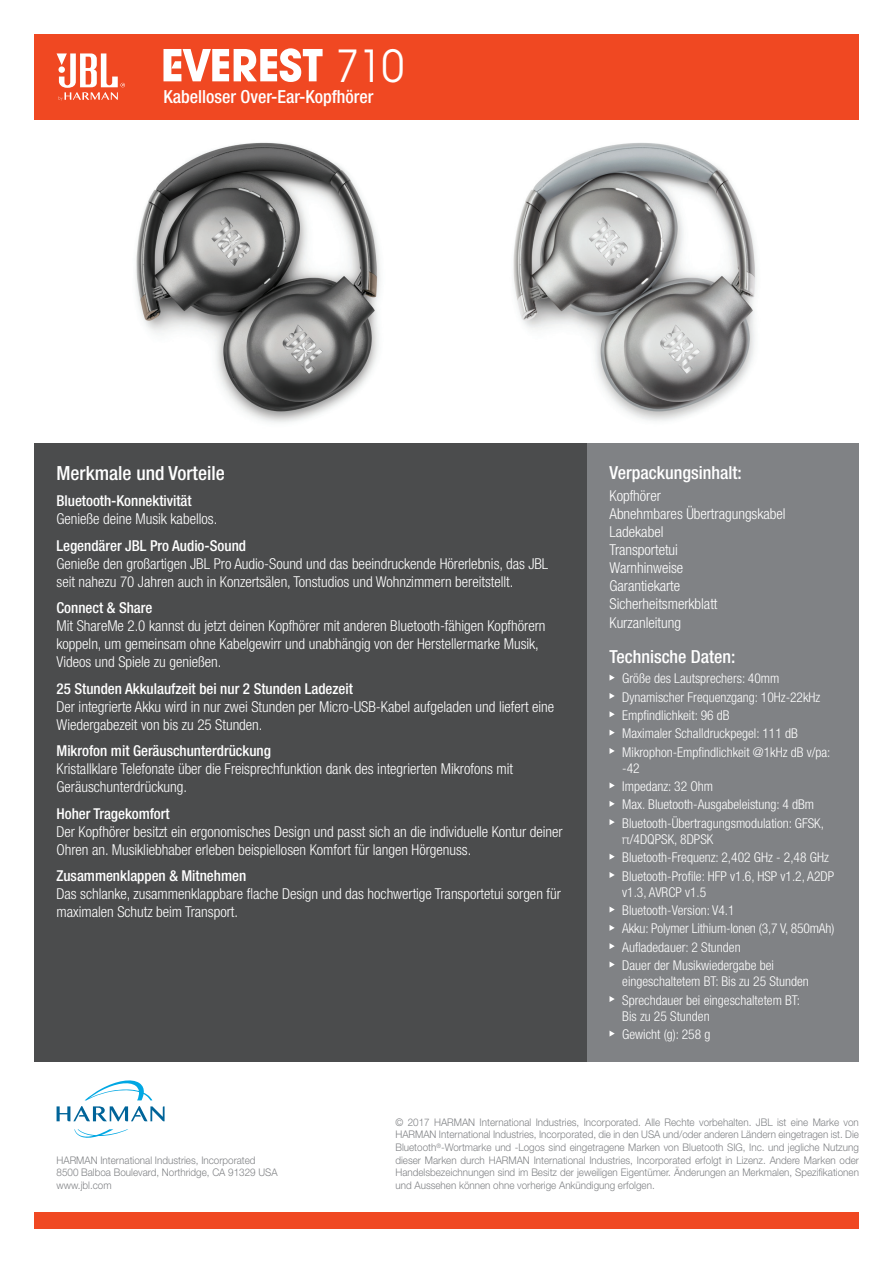
<style>
.page{position:relative;width:893px;height:1263px;background:#fff}
.page>*{position:absolute;margin:0;border:0;box-sizing:border-box;transform-origin:0 0}
.t1{font:48.75px "Avant Gard Goth EF";color:#fff;scale:.94 1}
.t2{font:500 condensed 19.5px "Helvetica Neue LT Pro";color:#fff}
.t3{font:500 condensed 18px "Helvetica Neue LT Pro";color:#fff}
.t4{font:300 condensed 15px/18px "Helvetica Neue LT Pro";color:#fff}
.t5{font:500 condensed 15px "Helvetica Neue LT Pro";color:#fff}
.t6{font:300 condensed 13.5px/18.3px "Helvetica Neue LT Pro";color:#fff}
.t7{font:300 10.5px/12.6px "Helvetica Neue LT Std";color:#808285;text-align:justify;scale:.94 1}
.t8{font:300 10.5px/12.6px "Helvetica Neue LT Pro";color:#808285;scale:.94 1}
</style>
<div class="page">
<img style="left:115px;top:119px;width:299px;height:304px">
<img style="left:485px;top:119px;width:313px;height:302px">
<div style="left:34px;top:34px;width:825px;height:85px;background:#f04822"></div>
<div style="left:34px;top:443px;width:553px;height:619px;background:#4b4c4d"></div>
<div style="left:34px;top:1213px;width:825px;height:16px;background:#f04822"></div>
<div style="left:587px;top:443px;width:272px;height:619px;background:#808285"></div>
<svg style="left:609px;top:675px;width:6px;height:6px"></svg>
<svg style="left:609px;top:693px;width:6px;height:6px"></svg>
<svg style="left:609px;top:711px;width:6px;height:6px"></svg>
<svg style="left:609px;top:730px;width:6px;height:6px"></svg>
<svg style="left:609px;top:748px;width:6px;height:6px"></svg>
<svg style="left:609px;top:782px;width:6px;height:6px"></svg>
<svg style="left:609px;top:801px;width:6px;height:6px"></svg>
<svg style="left:609px;top:819px;width:6px;height:6px"></svg>
<svg style="left:609px;top:854px;width:6px;height:6px"></svg>
<svg style="left:609px;top:872px;width:6px;height:6px"></svg>
<svg style="left:609px;top:906px;width:6px;height:6px"></svg>
<svg style="left:609px;top:925px;width:6px;height:6px"></svg>
<svg style="left:609px;top:943px;width:6px;height:6px"></svg>
<svg style="left:609px;top:961px;width:6px;height:6px"></svg>
<svg style="left:609px;top:996px;width:6px;height:6px"></svg>
<svg style="left:609px;top:1030px;width:6px;height:6px"></svg>
<svg style="left:85px;top:1080px;width:67px;height:20px"></svg>
<svg style="left:74px;top:1129px;width:54px;height:9px"></svg>
<svg style="left:57px;top:1106px;width:108px;height:15px"></svg>
<svg style="left:57px;top:53px;width:68px;height:48px"></svg>
<svg style="left:163px;top:48px;width:160px;height:34px"></svg>
<h1 class="t1" style="left:336px;top:37px;width:75px">710</h1>
<p class="t3" style="left:163px;top:86px;width:211px">Kabelloser Over-Ear-Kopfhörer</p>
<h2 class="t2" style="left:57px;top:461px;width:170px">Merkmale und Vorteile</h2>
<p class="t5" style="left:57px;top:492px;width:137px">Bluetooth-Konnektivität</p>
<p class="t4" style="left:57px;top:510px;width:162px">Genieße deine Musik kabellos.</p>
<p class="t5" style="left:57px;top:536px;width:191px">Legendärer JBL Pro Audio-Sound</p>
<p class="t4" style="left:57px;top:554px;width:493px">Genieße den großartigen JBL Pro Audio-Sound und das beeindruckende Hörerlebnis, das JBL seit nahezu 70 Jahren auch in Konzertsälen, Tonstudios und Wohnzimmern bereitstellt.</p>
<p class="t5" style="left:57px;top:599px;width:97px">Connect &amp; Share</p>
<p class="t4" style="left:57px;top:617px;width:490px">Mit ShareMe 2.0 kannst du jetzt deinen Kopfhörer mit anderen Bluetooth-fähigen Kopfhörern koppeln, um gemeinsam ohne Kabelgewirr und unabhängig von der Herstellermarke Musik,<br>Videos und Spiele zu genießen.</p>
<p class="t5" style="left:57px;top:679px;width:298px">25 Stunden Akkulaufzeit bei nur 2 Stunden Ladezeit</p>
<p class="t4" style="left:57px;top:697px;width:499px">Der integrierte Akku wird in nur zwei Stunden per Micro-USB-Kabel aufgeladen und liefert eine<br>Wiedergabezeit von bis zu 25 Stunden.</p>
<p class="t5" style="left:57px;top:742px;width:216px">Mikrofon mit Geräuschunterdrückung</p>
<p class="t4" style="left:57px;top:760px;width:458px">Kristallklare Telefonate über die Freisprechfunktion dank des integrierten Mikrofons mit<br>Geräuschunterdrückung.</p>
<p class="t5" style="left:57px;top:804px;width:115px">Hoher Tragekomfort</p>
<p class="t4" style="left:57px;top:822px;width:508px">Der Kopfhörer besitzt ein ergonomisches Design und passt sich an die individuelle Kontur deiner<br>Ohren an. Musikliebhaber erleben beispiellosen Komfort für langen Hörgenuss.</p>
<p class="t5" style="left:57px;top:867px;width:191px">Zusammenklappen &amp; Mitnehmen</p>
<p class="t4" style="left:57px;top:885px;width:506px">Das schlanke, zusammenklappbare flache Design und das hochwertige Transportetui sorgen für maximalen Schutz beim Transport.</p>
<p class="t3" style="left:609px;top:461px;width:134px">Verpackungsinhalt:</p>
<p class="t4" style="left:609px;top:486px;width:178px">Kopfhörer<br>Abnehmbares Übertragungskabel<br>Ladekabel<br>Transportetui<br>Warnhinweise<br>Garantiekarte<br>Sicherheitsmerkblatt</p>
<p class="t4" style="left:609px;top:614px;width:73px">Kurzanleitung</p>
<p class="t3" style="left:609px;top:646px;width:128px">Technische Daten:</p>
<p class="t6" style="left:622px;top:669px;width:210px">Größe des Lautsprechers: 40mm Dynamischer Frequenzgang: 10Hz-22kHz Empfindlichkeit: 96 dB<br>Maximaler Schalldruckpegel: 111 dB Mikrophon-Empfindlichkeit @1kHz dB v/pa:</p>
<p class="t6" style="left:622px;top:759px;width:203px">-42<br>Impedanz: 32 Ohm<br>Max. Bluetooth-Ausgabeleistung: 4 dBm<br>Bluetooth-Übertragungsmodulation: GFSK,</p>
<p class="t6" style="left:622px;top:830px;width:213px">π/4DQPSK, 8DPSK<br>Bluetooth-Frequenz: 2,402 GHz - 2,48 GHz<br>Bluetooth-Profile: HFP v1.6, HSP v1.2, A2DP</p>
<p class="t6" style="left:622px;top:883px;width:214px">v1.3, AVRCP v1.5<br>Bluetooth-Version: V4.1<br>Akku: Polymer Lithium-Ionen (3,7 V, 850mAh)<br>Aufladedauer: 2 Stunden<br>Dauer der Musikwiedergabe bei</p>
<p class="t6" style="left:622px;top:972px;width:188px">eingeschaltetem BT: Bis zu 25 Stunden<br>Sprechdauer bei eingeschaltetem BT:</p>
<p class="t6" style="left:622px;top:1007px;width:90px">Bis zu 25 Stunden<br>Gewicht (g): 258 g</p>
<p class="t8" style="left:57px;top:1153px;width:237px">HARMAN International Industries, Incorporated<br>8500 Balboa Boulevard, Northridge, CA 91329 USA www.jbl.com</p>
<p class="t7" style="left:395px;top:1115px;width:495px">© 2017 HARMAN International Industries, Incorporated. Alle Rechte vorbehalten. JBL ist eine Marke von HARMAN International Industries, Incorporated, die in den USA und/oder anderen Ländern eingetragen ist. Die Bluetooth<sup>®</sup>-Wortmarke und -Logos sind eingetragene Marken von Bluetooth SIG, Inc. und jegliche Nutzung dieser Marken durch HARMAN International Industries, Incorporated erfolgt in Lizenz. Andere Marken oder Handelsbezeichnungen sind im Besitz der jeweiligen Eigentümer. Änderungen an Merkmalen, Spezifikationen und Aussehen können ohne vorherige Ankündigung erfolgen.</p>
</div>
